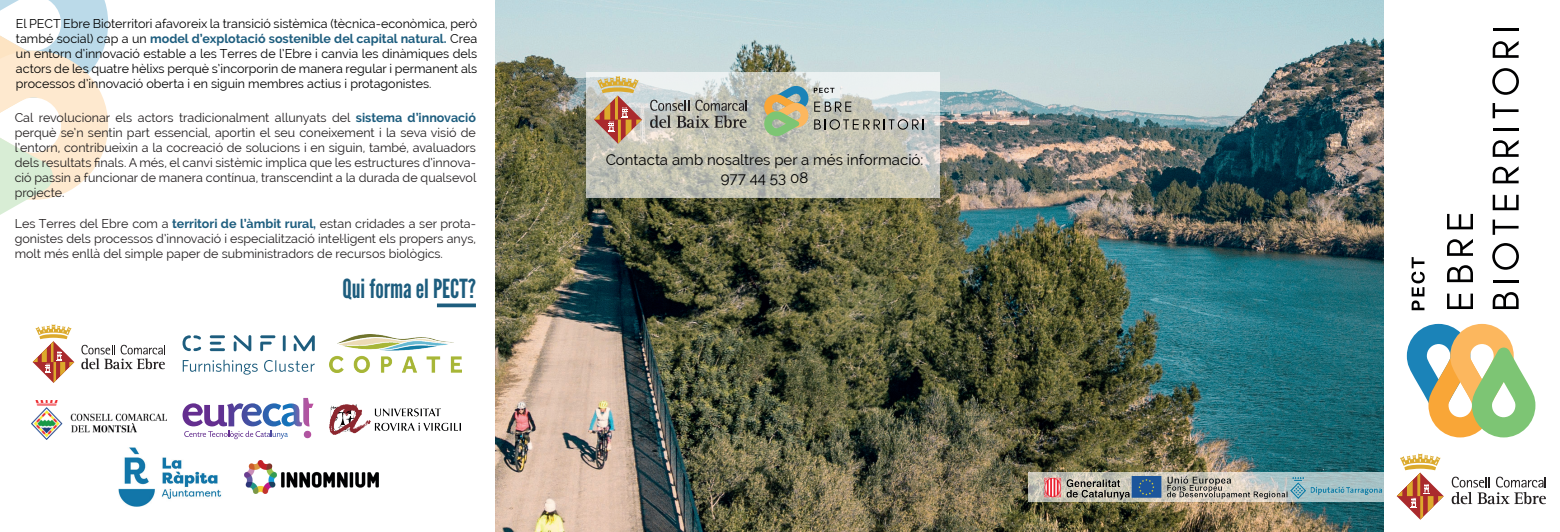
<style>
.page{position:relative;width:1560px;height:532px;background:#fff}
.page>*{position:absolute;margin:0;border:0;box-sizing:border-box;transform-origin:0 0}
.t1{font:26.25px "League Gothic";color:#1d5d7e}
.t2{font:15px/18px "Raleway";color:#000;text-align:center}
.t3{font:12.5px/15px "Raleway";color:#231f20;text-align:justify}
.t4{font:12.5px/15px "Raleway";color:#000;text-align:justify}
.s1{font-weight:700;color:#1d5d7e}
</style>
<div class="page">
<svg style="left:0;top:0;width:108px;height:215px"></svg>
<img style="left:495px;top:0;width:888px;height:531px">
<svg style="left:586px;top:72px;width:353px;height:125px;background:#c9cabe"></svg>
<svg style="left:1447px;top:293px;width:25px;height:16px"></svg>
<svg style="left:1447px;top:265px;width:25px;height:17px"></svg>
<svg style="left:1447px;top:239px;width:25px;height:17px"></svg>
<svg style="left:1447px;top:214px;width:25px;height:15px"></svg>
<svg style="left:1492px;top:292px;width:26px;height:17px"></svg>
<hr style="left:1492px;top:280px;width:26px;height:2px;background:#000001">
<svg style="left:1492px;top:243px;width:26px;height:26px"></svg>
<svg style="left:1492px;top:219px;width:26px;height:16px"></svg>
<svg style="left:1492px;top:195px;width:26px;height:15px"></svg>
<svg style="left:1492px;top:166px;width:26px;height:17px"></svg>
<svg style="left:1492px;top:140px;width:26px;height:17px"></svg>
<hr style="left:1492px;top:128px;width:26px;height:2px;background:#000001">
<svg style="left:1492px;top:103px;width:26px;height:15px"></svg>
<svg style="left:1492px;top:68px;width:26px;height:27px"></svg>
<svg style="left:1492px;top:41px;width:26px;height:17px"></svg>
<hr style="left:1492px;top:29px;width:26px;height:2px;background:#000001">
<svg style="left:1411px;top:257px;width:13px;height:53px"></svg>
<svg style="left:1406px;top:324px;width:129px;height:113px"></svg>
<svg style="left:182px;top:335px;width:133px;height:16px"></svg>
<svg style="left:183px;top:359px;width:75px;height:15px"></svg>
<svg style="left:264px;top:360px;width:51px;height:12px"></svg>
<img style="left:329px;top:335px;width:132px;height:37px">
<img style="left:329px;top:405px;width:131px;height:29px">
<img style="left:118px;top:448px;width:104px;height:58px">
<svg style="left:182px;top:398px;width:131px;height:41px"></svg>
<img style="left:244px;top:460px;width:135px;height:33px">
<img style="left:31px;top:400px;width:135px;height:39px">
<svg style="left:81px;top:344px;width:84px;height:25px"></svg>
<svg style="left:33px;top:324px;width:41px;height:59px"></svg>
<svg style="left:1028px;top:471px;width:354px;height:30px;background:#b2bbb3"></svg>
<img style="left:1290px;top:477px;width:90px;height:21px">
<img style="left:1041px;top:475px;width:90px;height:26px">
<img style="left:1131px;top:476px;width:156px;height:22px">
<svg style="left:764px;top:86px;width:159px;height:50px;background:#b9bead"></svg>
<svg style="left:650px;top:100px;width:96px;height:28px;background:#9b9b94"></svg>
<svg style="left:594px;top:76px;width:48px;height:67px;background:#caa388"></svg>
<svg style="left:437px;top:303px;width:39px;height:4px"></svg>
<svg style="left:1451px;top:476px;width:94px;height:28px"></svg>
<svg style="left:1396px;top:453px;width:47px;height:66px"></svg>
<p class="t4" style="left:16px;top:16px;width:463px">El PECT Ebre Bioterritori afavoreix la transició sistèmica (tècnica-econòmica, però també social) cap a un <span class="s1">model d’explotació sostenible del capital natural.</span> Crea un entorn d’innovació estable a les Terres de l’Ebre i canvia les dinàmiques dels actors de les quatre hèlixs perquè s’incorporin de manera regular i permanent als processos d’innovació oberta i en siguin membres actius i protagonistes.</p>
<p class="t3" style="left:15px;top:110px;width:463px">Cal revolucionar els actors tradicionalment allunyats del <span class="s1">sistema d’innovació </span>perquè se’n sentin part essencial, aportin el seu coneixement i la seva visió de l’entorn, contribueixin a la cocreació de solucions i en siguin, també, avaluadors dels resultats finals. A més, el canvi sistèmic implica que les estructures d’innova&shy;ció passin a funcionar de manera contínua, transcendint a la durada de qualsevol projecte.</p>
<p class="t3" style="left:15px;top:215px;width:463px">Les Terres del Ebre com a <span class="s1">territori de l’àmbit rural,</span> estan cridades a ser prota&shy;gonistes dels processos d’innovació i especialització intel·ligent els propers anys, molt més enllà del simple paper de subministradors de recursos biològics.</p>
<h1 class="t1" style="left:342px;top:272px;width:135px">Qui forma el PECT?</h1>
<p class="t2" style="left:605px;top:151px;width:319px">Contacta amb nosaltres per a més informació:<br>977 44 53 08</p>
</div>
